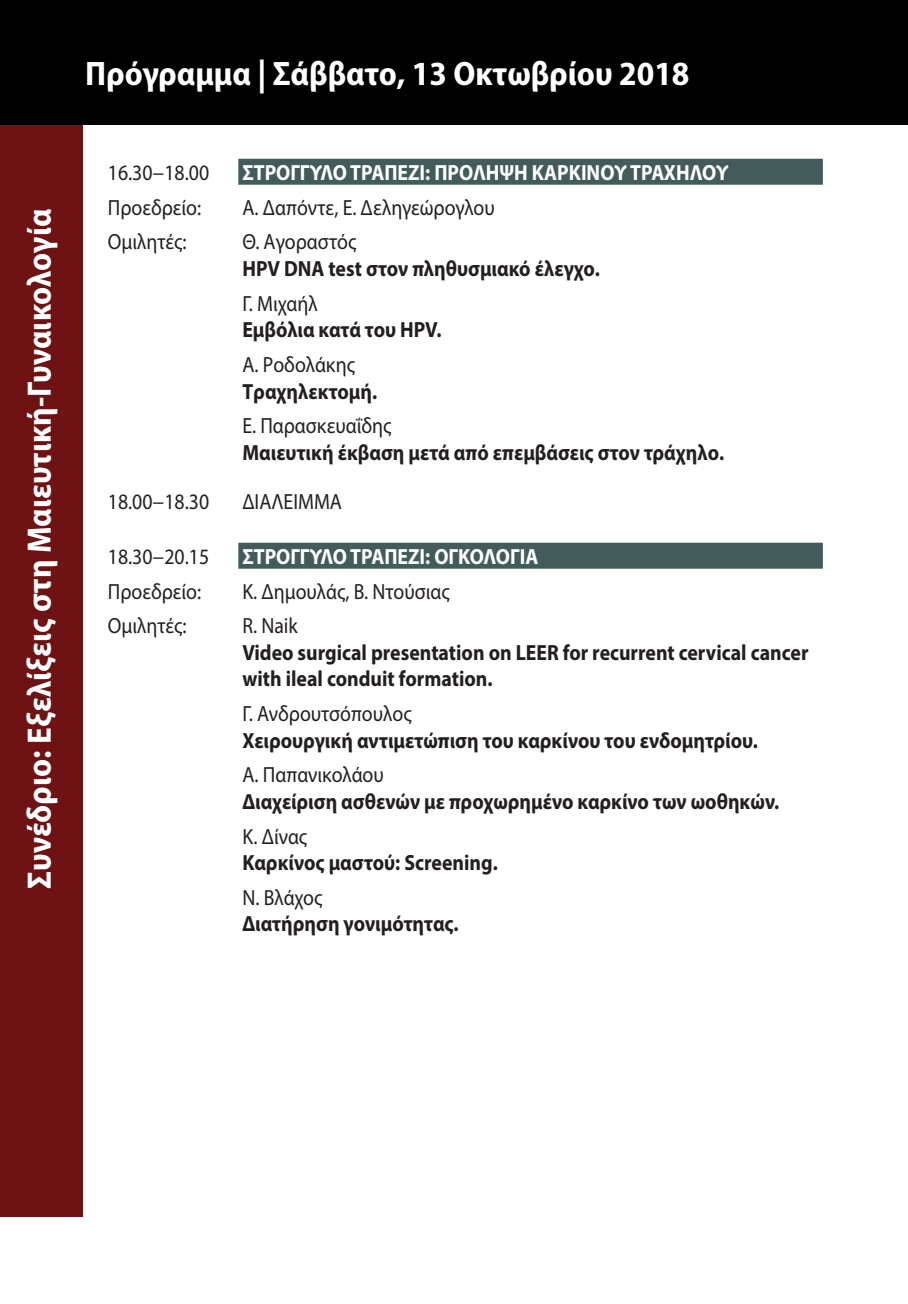
<style>
.page{position:relative;width:908px;height:1304px;background:#fff}
.page>*{position:absolute;margin:0;border:0;box-sizing:border-box;transform-origin:0 0}
.t1{font:700 semi-condensed 34px "Myriad Pro";color:#fff}
.t2{font:700 22px/26.4px "Myriad Pro";color:#231f20;scale:.9 1}
.t3{font:22px "Myriad Pro";color:#231f20;scale:.9 1}
.t4{font:700 22px "Myriad Pro";color:#fff;scale:.9 1}
</style>
<div class="page">
<div style="left:238px;top:159px;width:584px;height:26px;background:#435c5b"></div>
<div style="left:238px;top:543px;width:584px;height:26px;background:#435c5b"></div>
<div style="left:0;top:124px;width:83px;height:1093px;background:#6f1213"></div>
<div style="left:0;top:0;width:907px;height:125px;background:#000"></div>
<h1 class="t1" style="left:27px;top:889px;width:681px;rotate:-90deg">Συνέδριο: Εξελίξεις στη Μαιευτική-Γυναικολογία</h1>
<h1 class="t1" style="left:85px;top:61px;width:605px">Πρόγραμμα | Σάββατο, 13 Οκτωβρίου 2018</h1>
<p class="t3" style="left:108px;top:164px;width:114px">16.30−18.00</p>
<p class="t4" style="left:242px;top:164px;width:541px">ΣΤΡΟΓΓΥΛΟ ΤΡΑΠΕΖΙ: ΠΡΟΛΗΨΗ ΚΑΡΚΙΝΟΥ ΤΡΑΧΗΛΟΥ</p>
<p class="t3" style="left:108px;top:199px;width:105px">Προεδρείο:</p>
<p class="t3" style="left:242px;top:199px;width:282px">Α. Δαπόντε, Ε. Δεληγεώρογλου</p>
<p class="t3" style="left:108px;top:234px;width:89px">Ομιλητές:</p>
<p class="t3" style="left:242px;top:234px;width:128px">Θ. Αγοραστός</p>
<p class="t2" style="left:242px;top:257px;width:398px">HPV DNA test στον πληθυσμιακό έλεγχο.</p>
<p class="t3" style="left:242px;top:295px;width:85px">Γ. Μιχαήλ</p>
<p class="t2" style="left:242px;top:318px;width:223px">Εμβόλια κατά του HPV.</p>
<p class="t3" style="left:242px;top:356px;width:127px">Α. Ροδολάκης</p>
<p class="t2" style="left:242px;top:380px;width:151px">Τραχηλεκτομή.</p>
<p class="t3" style="left:242px;top:418px;width:167px">Ε. Παρασκευαΐδης</p>
<p class="t2" style="left:242px;top:441px;width:536px">Μαιευτική έκβαση μετά από επεμβάσεις στον τράχηλο.</p>
<p class="t3" style="left:108px;top:493px;width:114px">18.00−18.30</p>
<p class="t3" style="left:242px;top:493px;width:112px">ΔΙΑΛΕΙΜΜΑ</p>
<p class="t3" style="left:108px;top:548px;width:114px">18.30−20.15</p>
<p class="t4" style="left:242px;top:548px;width:330px">ΣΤΡΟΓΓΥΛΟ ΤΡΑΠΕΖΙ: ΟΓΚΟΛΟΓΙΑ</p>
<p class="t3" style="left:108px;top:583px;width:105px">Προεδρείο:</p>
<p class="t3" style="left:242px;top:583px;width:232px">Κ. Δημουλάς, Β. Ντούσιας</p>
<p class="t3" style="left:108px;top:618px;width:89px">Ομιλητές:</p>
<p class="t3" style="left:242px;top:618px;width:63px">R. Naik</p>
<p class="t2" style="left:242px;top:641px;width:630px">Video surgical presentation on LEER for recurrent cervical cancer with ileal conduit formation.</p>
<p class="t3" style="left:242px;top:706px;width:189px">Γ. Ανδρουτσόπουλος</p>
<p class="t2" style="left:242px;top:729px;width:574px">Χειρουργική αντιμετώπιση του καρκίνου του ενδομητρίου.</p>
<p class="t3" style="left:242px;top:767px;width:159px">Α. Παπανικολάου</p>
<p class="t2" style="left:242px;top:790px;width:597px">Διαχείριση ασθενών με προχωρημένο καρκίνο των ωοθηκών.</p>
<p class="t3" style="left:242px;top:828px;width:73px">Κ. Δίνας</p>
<p class="t2" style="left:242px;top:851px;width:285px">Καρκίνος μαστού: Screening.</p>
<p class="t3" style="left:242px;top:889px;width:90px">Ν. Βλάχος</p>
<p class="t2" style="left:242px;top:913px;width:242px">Διατήρηση γονιμότητας.</p>
</div>
